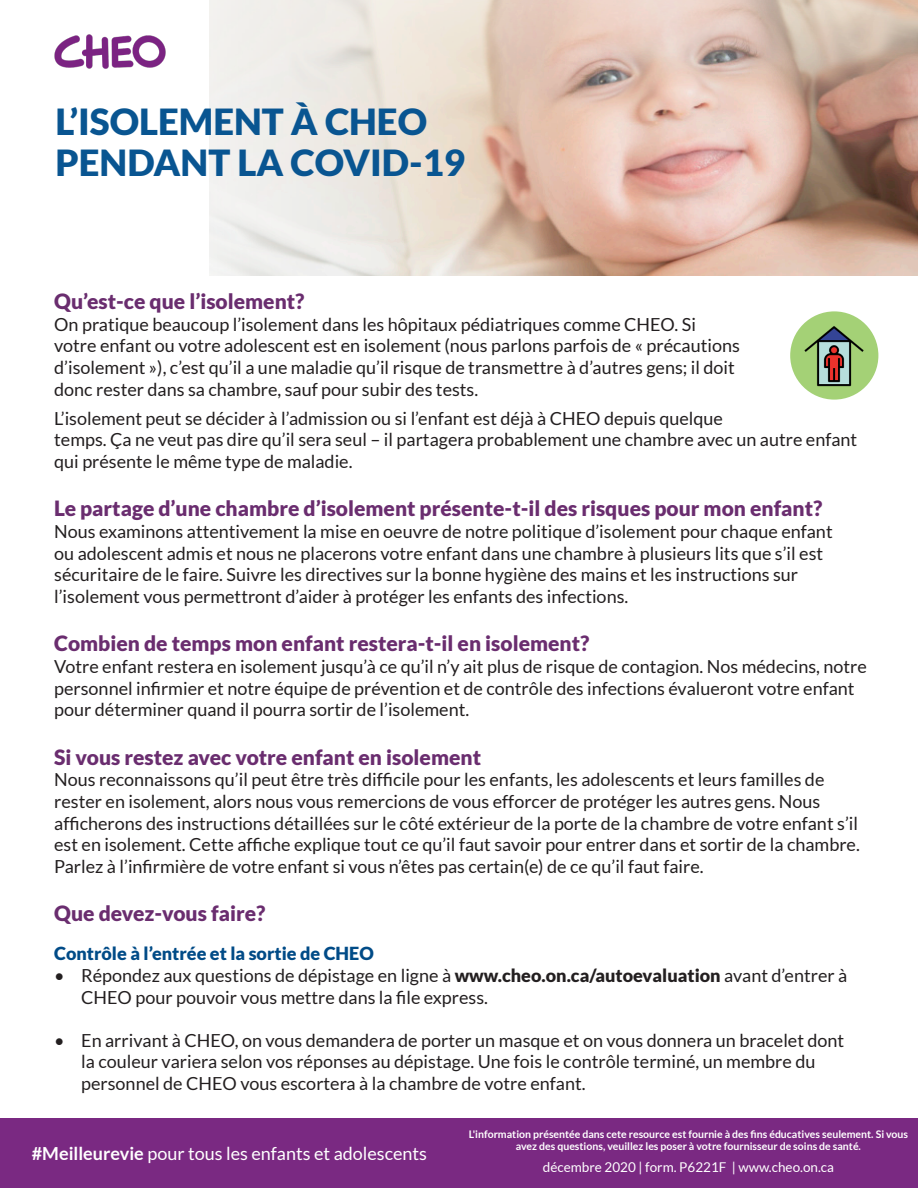
<style>
.page{position:relative;width:918px;height:1188px;background:#fff}
.page>*{position:absolute;margin:0;border:0;box-sizing:border-box;transform-origin:0 0}
.t1{font:900 36px/40.5px "Lato";color:#095591}
.H2_-_Purple{font:900 21px "Lato";color:#6a2d6f}
.t2{font:18px/21.6px "Lato";color:#231f20}
.t3{font:18px "Lato";color:#fff}
.H3_-_Dark_blue_non_i{font:900 18px "Lato";color:#004b87}
.t4{font:13.5px "Lato";color:#fff}
.t5{font:700 10.5px/12px "Lato";color:#fff;text-align:center}
.s1{font-weight:900}
.s2{font-weight:700}
</style>
<div class="page">
<div style="left:0;top:1119px;width:918px;height:69px;background:#7a2982"></div>
<img style="left:210px;top:0;width:708px;height:276px">
<img style="left:54px;top:34px;width:112px;height:35px">
<div style="left:790px;top:311px;width:88px;height:89px;background:#a4d176;border-radius:50%"></div>
<img style="left:803px;top:324px;width:63px;height:63px">
<h1 class="t1" style="left:55px;top:101px;width:411px">L’ISOLEMENT À CHEO<br>PENDANT LA COVID-19</h1>
<h2 class="H2_-_Purple" style="left:54px;top:289px;width:252px">Qu’est-ce que l’isolement?</h2>
<p class="t2" style="left:54px;top:313px;width:687px">On pratique beaucoup l’isolement dans les hôpitaux pédiatriques comme CHEO. Si votre enfant ou votre adolescent est en isolement (nous parlons parfois de « précautions d’isolement »), c’est qu’il a une maladie qu’il risque de transmettre à d’autres gens; il doit donc rester dans sa chambre, sauf pour subir des tests.</p>
<p class="t2" style="left:54px;top:407px;width:805px">L’isolement peut se décider à l’admission ou si l’enfant est déjà à CHEO depuis quelque<br>temps. Ça ne veut pas dire qu’il sera seul – il partagera probablement une chambre avec un autre enfant qui présente le même type de maladie.</p>
<h2 class="H2_-_Purple" style="left:54px;top:496px;width:770px">Le partage d’une chambre d’isolement présente-t-il des risques pour mon enfant?</h2>
<p class="t2" style="left:54px;top:521px;width:780px">Nous examinons attentivement la mise en oeuvre de notre politique d’isolement pour chaque enfant ou adolescent admis et nous ne placerons votre enfant dans une chambre à plusieurs lits que s’il est sécuritaire de le faire. Suivre les directives sur la bonne hygiène des mains et les instructions sur l’isolement vous permettront d’aider à protéger les enfants des infections.</p>
<h2 class="H2_-_Purple" style="left:54px;top:631px;width:537px">Combien de temps mon enfant restera-t-il en isolement?</h2>
<p class="t2" style="left:54px;top:656px;width:814px">Votre enfant restera en isolement jusqu’à ce qu’il n’y ait plus de risque de contagion. Nos médecins, notre personnel infirmier et notre équipe de prévention et de contrôle des infections évalueront votre enfant pour déterminer quand il pourra sortir de l’isolement.</p>
<h2 class="H2_-_Purple" style="left:54px;top:745px;width:428px">Si vous restez avec votre enfant en isolement</h2>
<p class="t2" style="left:54px;top:769px;width:807px">Nous reconnaissons qu’il peut être très difficile pour les enfants, les adolescents et leurs familles de rester en isolement, alors nous vous remercions de vous efforcer de protéger les autres gens. Nous afficherons des instructions détaillées sur le côté extérieur de la porte de la chambre de votre enfant s’il est en isolement. Cette affiche explique tout ce qu’il faut savoir pour entrer dans et sortir de la chambre.<br>Parlez à l’infirmière de votre enfant si vous n’êtes pas certain(e) de ce qu’il faut faire.</p>
<h2 class="H2_-_Purple" style="left:54px;top:901px;width:213px">Que devez-vous faire?</h2>
<h3 class="H3_-_Dark_blue_non_i" style="left:54px;top:943px;width:321px">Contrôle à l’entrée et la sortie de CHEO</h3>
<p class="t2" style="left:81px;top:965px;width:768px;text-indent:-27px">• Répondez aux questions de dépistage en ligne à <span class="s1">www.cheo.on.ca/autoevaluation</span> avant d’entrer à<br>CHEO pour pouvoir vous mettre dans la file express.</p>
<p class="t2" style="left:81px;top:1029px;width:765px;text-indent:-27px">• En arrivant à CHEO, on vous demandera de porter un masque et on vous donnera un bracelet dont la couleur variera selon vos réponses au dépistage. Une fois le contrôle terminé, un membre du personnel de CHEO vous escortera à la chambre de votre enfant.</p>
<p class="t3" style="left:32px;top:1143px;width:397px"><span class="s2">#Meilleurevie</span> pour tous les enfants et adolescents</p>
<p class="t5" style="left:469px;top:1128px;width:441px">L'information présentée dans cete resource est fournie à des fins éducatives seulement. Si vous avez des questions, veuillez les poser à votre fournisseur de soins de santé.</p>
<p class="t4" style="left:543px;top:1160px;width:293px">décembre 2020 | form. P6221F | www.cheo.on.ca</p>
</div>
